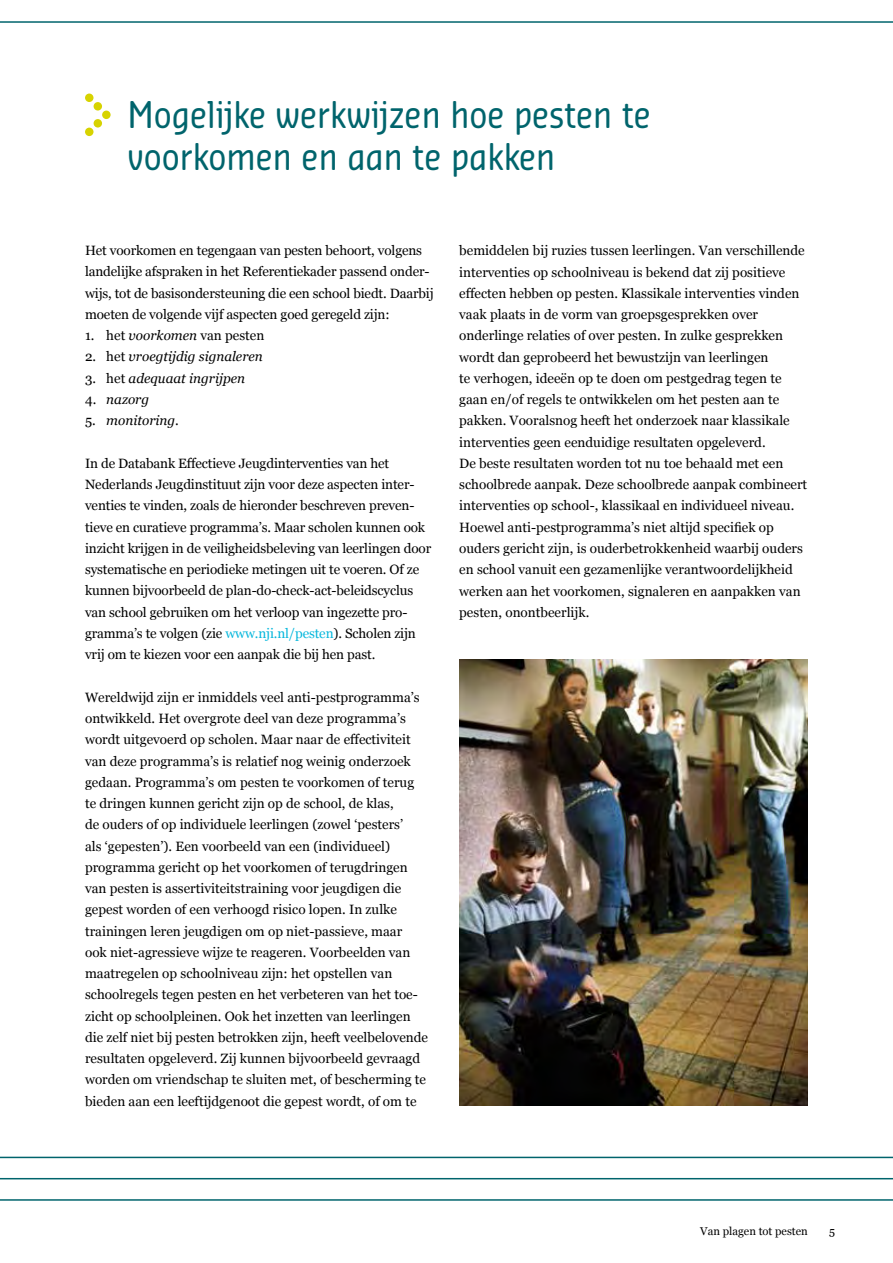
<style>
.page{position:relative;width:893px;height:1263px;background:#fff}
.page>*{position:absolute;margin:0;border:0;box-sizing:border-box;transform-origin:0 0}
.t1{font:36px/42.5px "Sansa Con Soft Pro";color:#00646c}
.t2{font:13.5px/21.3px "Georgia";color:#000}
.t3{font:italic 13.5px "Georgia";color:#000}
.t4{font:11.25px "Georgia";color:#000}
.s1{font-style:italic}
.s2{font-style:normal}
.s3{color:#06b7dc}
</style>
<div class="page">
<div style="left:85px;top:94px;width:8px;height:8px;background:#d7d300;border-radius:50%"></div>
<div style="left:85px;top:128px;width:8px;height:8px;background:#d7d300;border-radius:50%"></div>
<div style="left:94px;top:102px;width:8px;height:9px;background:#d7d300;border-radius:50%"></div>
<div style="left:94px;top:119px;width:8px;height:9px;background:#d7d300;border-radius:50%"></div>
<div style="left:102px;top:111px;width:9px;height:8px;background:#d7d300;border-radius:50%"></div>
<img style="left:459px;top:659px;width:349px;height:447px">
<hr style="left:0;top:21px;width:893px;height:2px;background:#00646c">
<hr style="left:0;top:1157px;width:893px;height:1px;background:#00646c">
<hr style="left:0;top:1178px;width:893px;height:1px;background:#00646c">
<hr style="left:0;top:1199px;width:893px;height:2px;background:#00646c">
<h1 class="t1" style="left:128px;top:92px;width:525px">Mogelijke werkwijzen hoe pesten te voorkomen en aan te pakken</h1>
<p class="t2" style="left:85px;top:239px;width:350px">Het voorkomen en tegengaan van pesten behoort, volgens landelijke afspraken in het Referentiekader passend onder&shy;wijs, tot de basisondersteuning die een school biedt. Daarbij moeten de volgende vijf aspecten goed geregeld zijn:</p>
<p class="t2" style="left:85px;top:324px;width:181px">1. het <span class="s1">voorkomen</span> van pesten</p>
<p class="t3" style="left:85px;top:347px;width:179px"><span class="s2">2. het</span> vroegtijdig signaleren</p>
<p class="t3" style="left:85px;top:368px;width:162px"><span class="s2">3. het</span> adequaat ingrijpen</p>
<p class="t3" style="left:85px;top:389px;width:66px"><span class="s2">4.</span> nazorg</p>
<p class="t3" style="left:85px;top:411px;width:95px"><span class="s2">5.</span> monitoring<span class="s2">.</span></p>
<p class="t2" style="left:85px;top:452px;width:348px">In de Databank Effectieve Jeugdinterventies van het Nederlands Jeugdinstituut zijn voor deze aspecten inter&shy;venties te vinden, zoals de hieronder beschreven preven&shy;tieve en curatieve programma’s. Maar scholen kunnen ook inzicht krijgen in de veiligheidsbeleving van leerlingen door systematische en periodieke metingen uit te voeren. Of ze kunnen bijvoorbeeld de plan-do-check-act-beleidscyclus van school gebruiken om het verloop van ingezette pro&shy;gramma’s te volgen (zie <span class="s3">www.nji.nl/pesten</span>). Scholen zijn vrij om te kiezen voor een aanpak die bij hen past.</p>
<p class="t2" style="left:85px;top:686px;width:345px">Wereldwijd zijn er inmiddels veel anti-pestprogramma’s ontwikkeld. Het overgrote deel van deze programma’s wordt uitgevoerd op scholen. Maar naar de effectiviteit van deze programma’s is relatief nog weinig onderzoek gedaan. Programma’s om pesten te voorkomen of terug te dringen kunnen gericht zijn op de school, de klas,<br>de ouders of op individuele leerlingen (zowel ‘pesters’<br>als ‘gepesten’). Een voorbeeld van een (individueel) programma gericht op het voorkomen of terugdringen van pesten is assertiviteitstraining voor jeugdigen die gepest worden of een verhoogd risico lopen. In zulke trainingen leren jeugdigen om op niet-passieve, maar<br>ook niet-agressieve wijze te reageren. Voorbeelden van maatregelen op schoolniveau zijn: het opstellen van schoolregels tegen pesten en het verbeteren van het toe&shy;zicht op schoolpleinen. Ook het inzetten van leerlingen die zelf niet bij pesten betrokken zijn, heeft veelbelovende resultaten opgeleverd. Zij kunnen bijvoorbeeld gevraagd worden om vriendschap te sluiten met, of bescherming te bieden aan een leeftijdgenoot die gepest wordt, of om te</p>
<p class="t2" style="left:459px;top:239px;width:349px">bemiddelen bij ruzies tussen leerlingen. Van verschillende interventies op schoolniveau is bekend dat zij positieve effecten hebben op pesten. Klassikale interventies vinden vaak plaats in de vorm van groepsgesprekken over onderlinge relaties of over pesten. In zulke gesprekken wordt dan geprobeerd het bewustzijn van leerlingen<br>te verhogen, ideeën op te doen om pestgedrag tegen te gaan en/of regels te ontwikkelen om het pesten aan te pakken. Vooralsnog heeft het onderzoek naar klassikale interventies geen eenduidige resultaten opgeleverd.<br>De beste resultaten worden tot nu toe behaald met een schoolbrede aanpak. Deze schoolbrede aanpak combineert interventies op school-, klassikaal en individueel niveau.<br>Hoewel anti-pestprogramma’s niet altijd specifiek op ouders gericht zijn, is ouderbetrokkenheid waarbij ouders en school vanuit een gezamenlijke verantwoordelijkheid werken aan het voorkomen, signaleren en aanpakken van pesten, onontbeerlijk.</p>
<p class="t4" style="left:700px;top:1223px;width:109px">Van plagen tot pesten</p>
<p class="t4" style="left:829px;top:1223px;width:7px">5</p>
</div>
